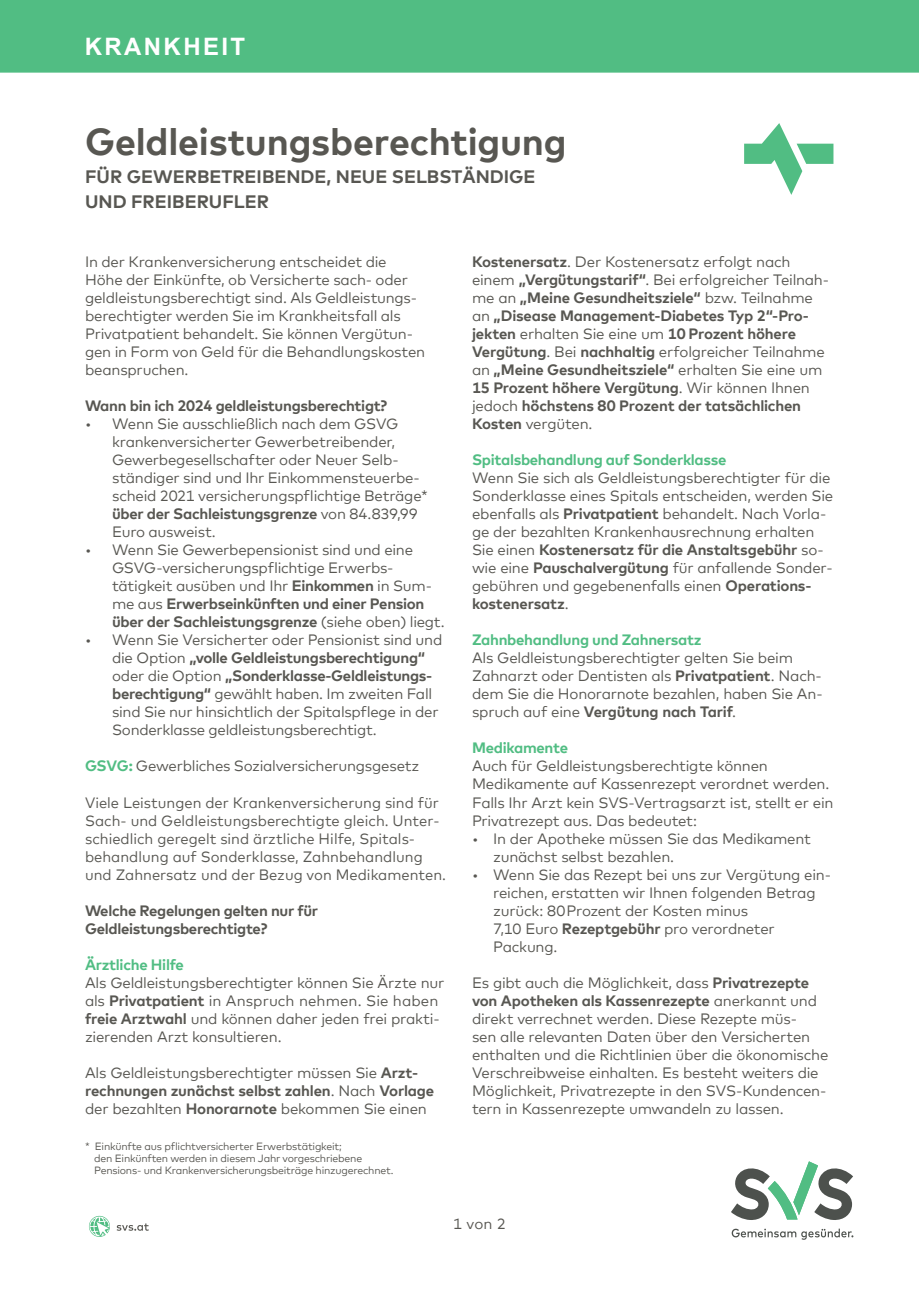
<style>
.page{position:relative;width:919px;height:1289px;background:#fff}
.page>*{position:absolute;margin:0;border:0;box-sizing:border-box;transform-origin:0 0}
.t1{font:700 37.5px "Mark Offc Pro";letter-spacing:-.005em;color:#585752}
.t2{font:700 24px "Arial";letter-spacing:.1em;color:#fff}
.t3{font:700 18px/25.5px "Mark Offc Pro";color:#585752}
.t4{font:15px/18px "Mark Offc Pro";letter-spacing:-.015em;color:#585752}
.t5{font:700 15px/18px "Mark Offc Pro";letter-spacing:-.02em;color:#585752}
.t6{font:700 15px "Mark Offc Pro";letter-spacing:-.02em;color:#51bd83}
.t7{font:10.5px/12px "Mark Offc Pro";letter-spacing:-.02em;color:#585752}
.s1{font-weight:700}
.s2{font-weight:700;color:#51bd83}
.s3{font-weight:400}
</style>
<div class="page">
<svg style="left:744px;top:123px;width:89px;height:72px"></svg>
<div style="left:1px;top:1px;width:917px;height:71px;background:#51bd83"></div>
<div style="left:0;top:0;width:918px;height:73px;border:2px solid #51bd83"></div>
<svg style="left:89px;top:1215px;width:21px;height:21px"></svg>
<svg style="left:117px;top:1223px;width:32px;height:7px"></svg>
<svg style="left:731px;top:1161px;width:122px;height:59px"></svg>
<svg style="left:731px;top:1228px;width:122px;height:11px"></svg>
<h2 class="t2" style="left:85px;top:31px;width:162px">KRANKHEIT</h2>
<h1 class="t1" style="left:85px;top:113px;width:483px">Geldleistungsberechtigung</h1>
<p class="t3" style="left:85px;top:162px;width:452px">FÜR GEWERBETREIBENDE, NEUE SELBSTÄNDIGE<br>UND FREIBERUFLER</p>
<p class="t4" style="left:85px;top:252px;width:341px">In der Krankenversicherung entscheidet die Höhe der Einkünfte, ob Versicherte sach- oder geldleistungsberechtigt sind. Als Geldleistungs&shy;berechtigter werden Sie im Krankheitsfall als Privatpatient behandelt. Sie können Vergütun&shy;gen in Form von Geld für die Behandlungskosten beanspruchen.</p>
<p class="t5" style="left:85px;top:396px;width:303px">Wann bin ich 2024 geldleistungsberechtigt?</p>
<p class="t4" style="left:112px;top:414px;width:317px;text-indent:-27px">• Wenn Sie ausschließlich nach dem GSVG krankenversicherter Gewerbetreibender, Gewerbegesellschafter oder Neuer Selb&shy;ständiger sind und Ihr Einkommensteuerbe&shy;scheid 2021 versicherungspflichtige Beträge* <span class="s1">über der Sachleistungsgrenze</span> von 84.839,99<br>Euro ausweist.</p>
<p class="t4" style="left:112px;top:540px;width:334px;text-indent:-27px">• Wenn Sie Gewerbepensionist sind und eine GSVG-versicherungspflichtige Erwerbs&shy;tätigkeit ausüben und Ihr <span class="s1">Einkommen</span> in Sum&shy;me aus <span class="s1">Erwerbseinkünften und einer Pension über der Sachleistungsgrenze</span> (siehe oben) liegt.</p>
<p class="t4" style="left:112px;top:630px;width:332px;text-indent:-27px">• Wenn Sie Versicherter oder Pensionist sind und die Option <span class="s1">„volle Geldleistungsberechtigung“ </span>oder die Option <span class="s1">„Sonderklasse-Geldleistungs&shy;berechtigung“</span> gewählt haben. Im zweiten Fall sind Sie nur hinsichtlich der Spitalspflege in der Sonderklasse geldleistungsberechtigt.</p>
<p class="t4" style="left:85px;top:756px;width:336px"><span class="s2">GSVG:</span> Gewerbliches Sozialversicherungsgesetz</p>
<p class="t4" style="left:85px;top:792px;width:362px">Viele Leistungen der Krankenversicherung sind für Sach- und Geldleistungsberechtigte gleich. Unter&shy;schiedlich geregelt sind ärztliche Hilfe, Spitals&shy;behandlung auf Sonderklasse, Zahnbehandlung und Zahnersatz und der Bezug von Medikamenten.</p>
<p class="t5" style="left:85px;top:900px;width:235px">Welche Regelungen gelten nur für<br>Geldleistungsberechtigte?</p>
<p class="t6" style="left:85px;top:952px;width:100px">Ärztliche Hilfe</p>
<p class="t4" style="left:85px;top:972px;width:361px">Als Geldleistungsberechtigter können Sie Ärzte nur als <span class="s1">Privatpatient</span> in Anspruch nehmen. Sie haben <span class="s1">freie Arztwahl</span> und können daher jeden frei prakti&shy;zierenden Arzt konsultieren.</p>
<p class="t4" style="left:85px;top:1062px;width:350px">Als Geldleistungsberechtigter müssen Sie <span class="s1">Arzt&shy;rechnungen zunächst selbst zahlen</span>. Nach <span class="s1">Vorlage </span>der bezahlten <span class="s1">Honorarnote</span> bekommen Sie einen</p>
<p class="t7" style="left:94px;top:1139px;width:301px;text-indent:-9px">* Einkünfte aus pflichtversicherter Erwerbstätigkeit;<br>den Einkünften werden in diesem Jahr vorgeschriebene<br>Pensions- und Krankenversicherungsbeiträge hinzugerechnet.</p>
<p class="t5" style="left:472px;top:252px;width:358px">Kostenersatz<span class="s3">. Der Kostenersatz erfolgt nach einem</span> „Vergütungstarif“<span class="s3">. Bei erfolgreicher Teilnah&shy;me an</span> „Meine Gesundheitsziele“ <span class="s3">bzw. Teilnahme an</span> „Disease -Management-Diabetes Typ 2“-Pro&shy;jekten <span class="s3">erhalten Sie eine um</span> 10 Prozent höhere Vergütung<span class="s3">. Bei</span> nachhaltig <span class="s3">erfolgreicher Teilnahme an</span> „Meine Gesundheitsziele“ <span class="s3">erhalten Sie eine um </span>15 Prozent höhere Vergütung<span class="s3">. Wir können Ihnen jedoch</span> höchstens 80 Prozent der tatsächlichen Kosten <span class="s3">vergüten.</span></p>
<p class="t6" style="left:472px;top:448px;width:256px">Spitalsbehandlung auf Sonderklasse</p>
<p class="t4" style="left:472px;top:468px;width:363px">Wenn Sie sich als Geldleistungsberechtigter für die Sonderklasse eines Spitals entscheiden, werden Sie ebenfalls als <span class="s1">Privatpatient</span> behandelt. Nach Vorla&shy;ge der bezahlten Krankenhausrechnung erhalten Sie einen <span class="s1">Kostenersatz für die Anstaltsgebühr</span> so&shy;wie eine <span class="s1">Pauschalvergütung</span> für anfallende Sonder&shy;gebühren und gegebenenfalls einen <span class="s1">Operations&shy;kostenersatz</span>.</p>
<p class="t6" style="left:472px;top:628px;width:231px">Zahnbehandlung und Zahnersatz</p>
<p class="t4" style="left:472px;top:648px;width:352px">Als Geldleistungsberechtigter gelten Sie beim Zahnarzt oder Dentisten als <span class="s1">Privatpatient</span>. Nach&shy;dem Sie die Honorarnote bezahlen, haben Sie An&shy;spruch auf eine <span class="s1">Vergütung nach Tarif</span>.</p>
<p class="t6" style="left:472px;top:736px;width:97px">Medikamente</p>
<p class="t4" style="left:472px;top:756px;width:363px">Auch für Geldleistungsberechtigte können Medikamente auf Kassenrezept verordnet werden.<br>Falls Ihr Arzt kein SVS-Vertragsarzt ist, stellt er ein Privatrezept aus. Das bedeutet:</p>
<p class="t4" style="left:493px;top:828px;width:319px;text-indent:-21px">• In der Apotheke müssen Sie das Medikament zunächst selbst bezahlen.</p>
<p class="t4" style="left:493px;top:864px;width:339px;text-indent:-21px">• Wenn Sie das Rezept bei uns zur Vergütung ein&shy;reichen, erstatten wir Ihnen folgenden Betrag zurück: 80Prozent der Kosten minus<br>7,10 Euro <span class="s1">Rezeptgebühr</span> pro verordneter Packung.</p>
<p class="t4" style="left:472px;top:972px;width:358px">Es gibt auch die Möglichkeit, dass <span class="s1">Privatrezepte von Apotheken als Kassenrezepte</span> anerkannt und direkt verrechnet werden. Diese Rezepte müs-<br>sen alle relevanten Daten über den Versicherten enthalten und die Richtlinien über die ökonomische Verschreibweise einhalten. Es besteht weiters die Möglichkeit, Privatrezepte in den SVS-Kundencen&shy;tern in Kassenrezepte umwandeln zu lassen.</p>
<p class="t4" style="left:453px;top:1213px;width:54px">1 von 2</p>
</div>
